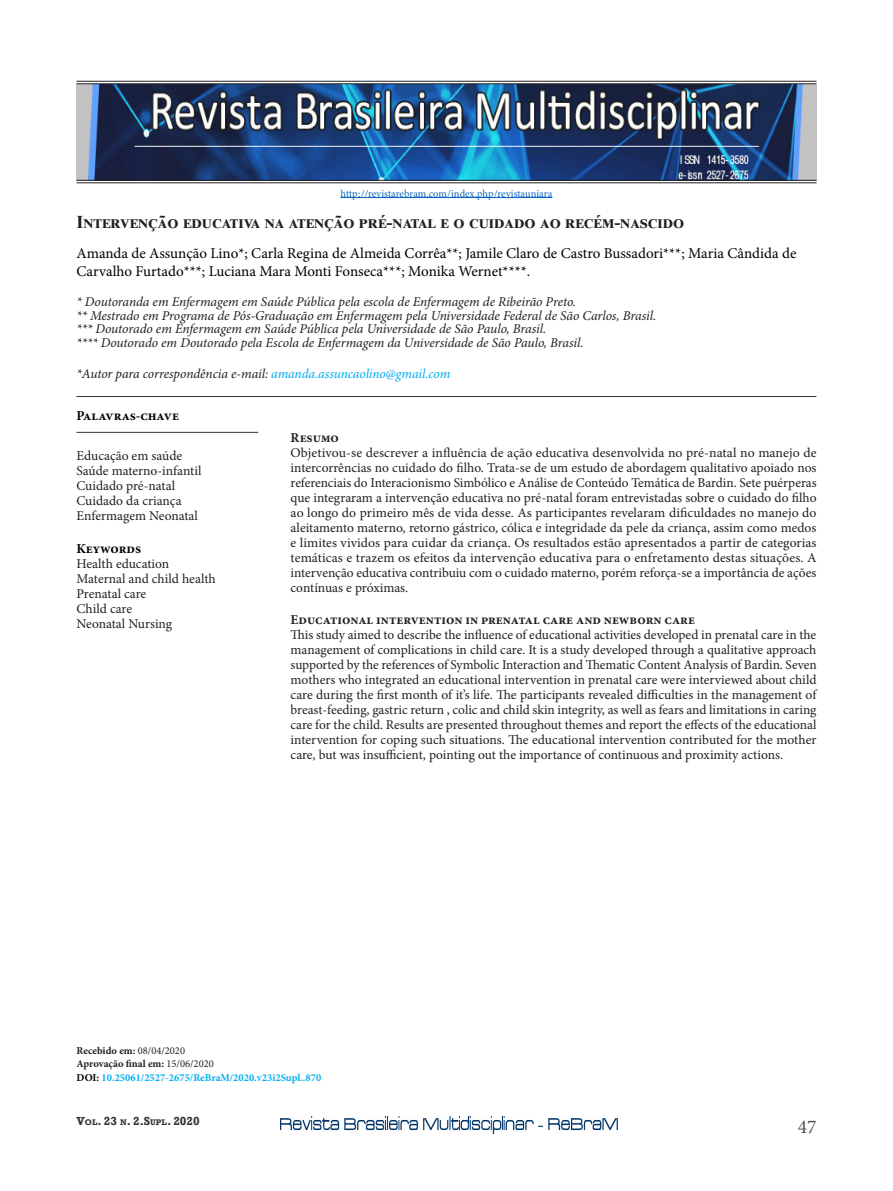
<style>
.page{position:relative;width:893px;height:1191px;background:#fff}
.page>*{position:absolute;margin:0;border:0;box-sizing:border-box;transform-origin:0 0}
.t1{font:19.5px "Minion Pro";color:#4f4f50}
.t2{font:700 18px "Times New Roman";color:#231f20}
.Nomes_autores{font:15px/18px "Minion Pro";color:#000}
.Corpo_do_texto{font:13.5px/15px "Minion Pro";color:#231f20;text-align:justify}
.Corpo_do_texto-2{font:13.5px/15px "Minion Pro";letter-spacing:-.005em;color:#212121;text-align:justify}
.Nomes_autores-2{font:italic 13.5px "Minion Pro";letter-spacing:-.005em;color:#231f20}
.Corpo_do_texto-3{font:700 13.5px "Minion Pro";color:#231f20}
.Nomes_autores-3{font:700 13.5px "Minion Pro";letter-spacing:-.005em;color:#000}
.Nomes_autores-4{font:700 13.5px "Minion Pro";letter-spacing:-.005em;color:#231f20}
.t3{font:700 12px "Rockwell";color:#333}
.Corpo_do_texto-4{font:700 10.5px "Minion Pro";color:#00aeef}
.Citação_com_recuo{font:10.5px "Minion 3";letter-spacing:-.005em;color:#0563c1}
.Corpo_do_texto-5{font:700 10.5px "Minion Pro";color:#231f20}
.s1{color:#00aeef}
.s2{color:#231f20}
.s3{font-weight:400}
.s4{color:#000}
.s5{font-size:8.4px}
</style>
<div class="page">
<img style="left:280px;top:1116px;width:338px;height:17px">
<hr style="left:341px;top:197px;width:211px;height:1px;background:#0563c1">
<hr style="left:76px;top:396px;width:740px;height:1px;background:#333">
<hr style="left:76px;top:432px;width:182px;height:1px;background:#333">
<img style="left:76px;top:84px;width:740px;height:96px">
<hr style="left:76px;top:81px;width:740px;height:1px;background:#231f20">
<hr style="left:76px;top:83px;width:740px;height:1px;background:#231f20">
<hr style="left:76px;top:180px;width:740px;height:1px;background:#231f20">
<hr style="left:76px;top:182px;width:740px;height:1px;background:#231f20">
<p class="Citação_com_recuo" style="left:341px;top:186px;width:213px">http://revistarebram.com/index.php/revistauniara</p>
<p class="t2" style="left:76px;top:209px;width:609px">Intervenção educativa na atenção pré-natal e o cuidado ao recém-nascido</p>
<p class="Nomes_autores" style="left:76px;top:244px;width:721px">Amanda de Assunção Lino*; Carla Regina de Almeida Corrêa**; Jamile Claro de Castro Bussadori***; Maria Cândida de<br>Carvalho Furtado***; Luciana Mara Monti Fonseca***; Monika Wernet****.</p>
<p class="Nomes_autores-2" style="left:76px;top:292px;width:501px">* Doutoranda em Enfermagem em Saúde Pública pela escola de Enfermagem de Ribeirão Preto.</p>
<p class="Nomes_autores-2" style="left:76px;top:306px;width:581px">** Mestrado em Programa de Pós-Graduação em Enfermagem pela Universidade Federal de São Carlos, Brasil.</p>
<p class="Nomes_autores-2" style="left:76px;top:319px;width:471px">*** Doutorado em Enfermagem em Saúde Pública pela Universidade de São Paulo, Brasil.</p>
<p class="Nomes_autores-2" style="left:76px;top:333px;width:509px">**** Doutorado em Doutorado pela Escola de Enfermagem da Universidade de São Paulo, Brasil.</p>
<p class="Nomes_autores-2" style="left:76px;top:364px;width:375px">*Autor para correspondência e-mail: <span class="s1">amanda.assuncaolino@gmail.com</span></p>
<p class="Nomes_autores-3" style="left:76px;top:406px;width:104px">Palavras-chave</p>
<p class="Corpo_do_texto" style="left:76px;top:448px;width:107px">Educação em saúde</p>
<p class="Corpo_do_texto" style="left:76px;top:463px;width:126px">Saúde materno-infantil</p>
<p class="Corpo_do_texto" style="left:76px;top:478px;width:100px">Cuidado pré-natal</p>
<p class="Corpo_do_texto" style="left:76px;top:493px;width:107px">Cuidado da criança</p>
<p class="Corpo_do_texto" style="left:76px;top:508px;width:123px">Enfermagem Neonatal</p>
<p class="Nomes_autores-3" style="left:76px;top:539px;width:66px">Keywords</p>
<p class="Corpo_do_texto" style="left:76px;top:556px;width:94px">Health education</p>
<p class="Corpo_do_texto" style="left:76px;top:571px;width:141px">Maternal and child health</p>
<p class="Corpo_do_texto" style="left:76px;top:586px;width:71px">Prenatal care</p>
<p class="Corpo_do_texto" style="left:76px;top:601px;width:57px">Child care</p>
<p class="Corpo_do_texto" style="left:76px;top:616px;width:97px">Neonatal Nursing</p>
<p class="Nomes_autores-4" style="left:291px;top:428px;width:50px">Resumo</p>
<p class="Corpo_do_texto" style="left:291px;top:445px;width:528px">Objetivou-se descrever a influência de ação educativa desenvolvida no pré-natal no manejo de intercorrências no cuidado do filho. Trata-se de um estudo de abordagem qualitativo apoiado nos referenciais do Interacionismo Simbólico e Análise de Conteúdo Temática de Bardin. Sete puérperas que integraram a intervenção educativa no pré-natal foram entrevistadas sobre o cuidado do filho ao longo do primeiro mês de vida desse. As participantes revelaram dificuldades no manejo do aleitamento materno, retorno gástrico, cólica e integridade da pele da criança, assim como medos e limites vividos para cuidar da criança. Os resultados estão apresentados a partir de categorias temáticas e trazem os efeitos da intervenção educativa para o enfretamento destas situações. A intervenção educativa contribuiu com o cuidado materno, porém reforça-se a importância de ações contínuas e próximas.</p>
<p class="Corpo_do_texto-3" style="left:291px;top:610px;width:406px">Educational intervention in prenatal care and newborn care</p>
<p class="Corpo_do_texto-2" style="left:291px;top:627px;width:528px"><span class="s2">This study aimed to describe the influence of educational activities developed in prenatal care in the management of complications in child care. It is a study developed through a</span> qualitative approach supported by the references of Symbolic Interaction and Thematic Content Analysis of Bardin. Seven mothers who integrated an educational intervention in prenatal care were interviewed about child care during the first month of it’s life. The participants revealed difficulties in the management of breast-feeding, gastric return , colic and child skin integrity, as well as fears and limitations in caring care for the child. Results are presented throughout themes and report the effects of the educational intervention for coping such situations. The educational intervention contributed for the mother care, but was insufficient, pointing out the importance of continuous and proximity actions.</p>
<p class="Corpo_do_texto-5" style="left:76px;top:1043px;width:110px">Recebido em: <span class="s3">08/04/2020</span></p>
<p class="Corpo_do_texto-5" style="left:76px;top:1056px;width:139px">Aprovação final em: <span class="s3">15/06/2020</span></p>
<p class="Corpo_do_texto-4" style="left:76px;top:1070px;width:246px"><span class="s4">DOI:</span> 10.25061/2527-2675/ReBraM/2020.v23i2Supl..870</p>
<p class="t3" style="left:76px;top:1113px;width:125px">V<span class="s5">OL</span>. 23 <span class="s5">N</span>. 2.S<span class="s5">UPL</span>. 2020</p>
<h1 class="t1" style="left:798px;top:1113px;width:20px">47</h1>
</div>
